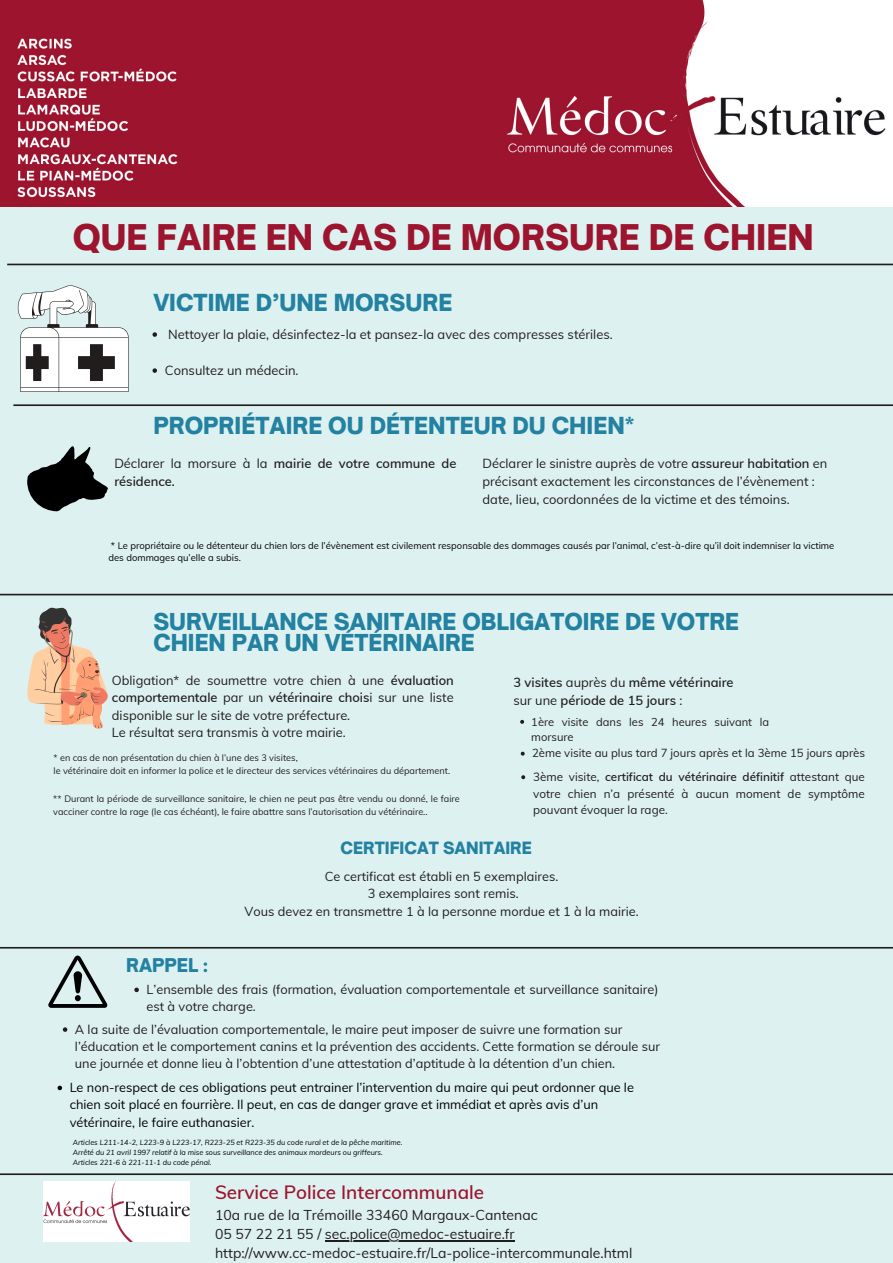
<style>
.page{position:relative;width:893px;height:1263px;background:#def1f1}
.page>*{position:absolute;margin:0;border:0;box-sizing:border-box;transform-origin:0 0}
.t1{font:900 33.97px "Open Sauce One";color:#9c142e}
.t2{font:900 22.5px "Open Sauce One";color:#2381a1}
.t3{font:900 22.35px/22px "Open Sauce One";color:#2381a1}
.t4{font:600 18.83px "Muli";color:#9c142e}
.t5{font:900 18.23px "Open Sauce One";color:#2381a1}
.t6{font:900 16.2px "Open Sauce One";color:#2381a1}
.t7{font:14.02px "Muli";color:#211d1d}
.t8{font:12.9px/17.9px "Muli";color:#211d1d}
.t9{font:600 12.9px/18px "Muli";color:#211d1d}
.t10{font:12.83px/17.5px "Muli";color:#211d1d;text-align:justify}
.t11{font:12.75px/17.5px "Muli";color:#211d1d}
.t12{font:12.75px/17.5px "Muli";color:#000}
.t13{font:11.7px/16.4px "Muli";color:#211d1d;text-align:justify}
.t14{font:11.4px "Muli";color:#211d1d}
.t15{font:11.18px/15.2px "Muli";color:#211d1d}
.t16{font:9.45px/13px "Muli";color:#000}
.t17{font:9.15px/12.4px "Muli";color:#211d1d}
.t18{font:italic 7.27px "Muli";color:#000}
.s1{font-weight:400}
.s2{font-weight:600}
</style>
<div class="page">
<svg style="left:7px;top:264px;width:886px;height:1px"></svg>
<svg style="left:0;top:1173px;width:893px;height:2px;background:#474848"></svg>
<svg style="left:13px;top:404px;width:880px;height:2px;background:#454646"></svg>
<svg style="left:0;top:594px;width:893px;height:1px"></svg>
<svg style="left:0;top:947px;width:893px;height:1px"></svg>
<svg style="left:18px;top:285px;width:111px;height:107px"></svg>
<img style="left:0;top:0;width:893px;height:207px">
<svg style="left:27px;top:446px;width:81px;height:65px"></svg>
<svg style="left:27px;top:608px;width:81px;height:121px"></svg>
<svg style="left:48px;top:955px;width:60px;height:53px"></svg>
<img style="left:44px;top:1181px;width:146px;height:61px">
<svg style="left:152px;top:332px;width:5px;height:5px"></svg>
<svg style="left:152px;top:368px;width:5px;height:5px"></svg>
<svg style="left:520px;top:720px;width:4px;height:4px"></svg>
<svg style="left:63px;top:1027px;width:4px;height:5px"></svg>
<svg style="left:134px;top:987px;width:5px;height:5px"></svg>
<svg style="left:521px;top:752px;width:4px;height:4px"></svg>
<svg style="left:521px;top:775px;width:4px;height:4px"></svg>
<svg style="left:58px;top:1086px;width:4px;height:4px"></svg>
<hr style="left:325px;top:1240px;width:190px;height:1px;background:#211d1d">
<p class="t1" style="left:73px;top:216px;width:742px">QUE FAIRE EN CAS DE MORSURE DE CHIEN</p>
<p class="t2" style="left:153px;top:289px;width:301px">VICTIME D’UNE MORSURE</p>
<p class="t8" style="left:168px;top:325px;width:446px">Nettoyer la plaie, désinfectez-la et pansez-la avec des compresses stériles.</p>
<p class="t8" style="left:165px;top:361px;width:135px">Consultez un médecin.</p>
<p class="t2" style="left:153px;top:411px;width:483px">PROPRIÉTAIRE OU DÉTENTEUR DU CHIEN*</p>
<p class="t9" style="left:114px;top:454px;width:343px"><span class="s1">Déclarer la morsure à la</span> mairie de votre commune de résidence.</p>
<p class="t8" style="left:482px;top:454px;width:346px">Déclarer le sinistre auprès de votre <span class="s2">assureur habitation</span> en précisant exactement les circonstances de l’évènement : date, lieu, coordonnées de la victime et des témoins.</p>
<p class="t16" style="left:108px;top:538px;width:727px">* Le propriétaire ou le détenteur du chien lors de l’évènement est civilement responsable des dommages causés par l’animal, c’est-à-dire qu’il doit indemniser la victime des dommages qu’elle a subis.</p>
<p class="t3" style="left:153px;top:610px;width:587px">SURVEILLANCE SANITAIRE OBLIGATOIRE DE VOTRE<br>CHIEN PAR UN VÉTÉRINAIRE</p>
<p class="t10" style="left:112px;top:671px;width:343px">Obligation* de soumettre votre chien à une <span class="s2">évaluation comportementale</span> par un <span class="s2">vétérinaire chois</span>i sur une liste disponible sur le site de votre préfecture.</p>
<p class="t10" style="left:112px;top:723px;width:235px">Le résultat sera transmis à votre mairie.</p>
<p class="t15" style="left:531px;top:714px;width:239px">1ère visite dans les 24 heures suivant la morsure</p>
<p class="t9" style="left:513px;top:673px;width:222px">3 visites <span class="s1">auprès du</span> même vétérinaire <span class="s1">sur une</span> période de 15 jours <span class="s1">:</span></p>
<p class="t17" style="left:53px;top:751px;width:246px">* en cas de non présentation du chien à l’une des 3 visites,</p>
<p class="t17" style="left:53px;top:764px;width:398px">le vétérinaire doit en informer la police et le directeur des services vétérinaires du département.</p>
<p class="t17" style="left:53px;top:792px;width:408px">** Durant la période de surveillance sanitaire, le chien ne peut pas être vendu ou donné, le faire vacciner contre la rage (le cas échéant), le faire abattre sans l’autorisation du vétérinaire..</p>
<p class="t14" style="left:532px;top:746px;width:334px">2ème visite au plus tard 7 jours après et la 3ème 15 jours après</p>
<p class="t13" style="left:533px;top:769px;width:333px">3ème visite, <span class="s2">certificat du vétérinaire définitif</span> attestant que votre chien n’a présenté à aucun moment de symptôme pouvant évoquer la rage.</p>
<p class="t6" style="left:340px;top:838px;width:193px">CERTIFICAT SANITAIRE</p>
<p class="t5" style="left:126px;top:954px;width:83px">RAPPEL :</p>
<p class="t11" style="left:325px;top:867px;width:235px">Ce certificat est établi en 5 exemplaires.</p>
<p class="t8" style="left:368px;top:884px;width:153px">3 exemplaires sont remis.</p>
<p class="t11" style="left:244px;top:902px;width:396px">Vous devez en transmettre 1 à la personne mordue et 1 à la mairie.</p>
<p class="t11" style="left:146px;top:980px;width:513px">L’ensemble des frais (formation, évaluation comportementale et surveillance sanitaire) est à votre charge.</p>
<p class="t11" style="left:75px;top:1020px;width:587px">A la suite de l’évaluation comportementale, le maire peut imposer de suivre une formation sur l’éducation et le comportement canins et la prévention des accidents. Cette formation se déroule sur une journée et donne lieu à l’obtention d’une attestation d’aptitude à la détention d’un chien.</p>
<p class="t12" style="left:70px;top:1078px;width:566px">Le non-respect de ces obligations peut entrainer l’intervention du maire qui peut ordonner que le chien soit placé en fourrière. Il peut, en cas de danger grave et immédiat et après avis d’un vétérinaire, le faire euthanasier.</p>
<p class="t18" style="left:73px;top:1137px;width:331px">Articles L211-14-2, L223-9 à L223-17, R223-25 et R223-35 du code rural et de la pêche maritime.</p>
<p class="t18" style="left:73px;top:1147px;width:311px">Arrêté du 21 avril 1997 relatif à la mise sous surveillance des animaux mordeurs ou griffeurs.</p>
<p class="t18" style="left:73px;top:1157px;width:140px">Articles 221-6 à 221-11-1 du code pénal.</p>
<p class="t4" style="left:215px;top:1180px;width:271px">Service Police Intercommunale</p>
<p class="t7" style="left:215px;top:1205px;width:324px">10a rue de la Trémoille 33460 Margaux-Cantenac</p>
<p class="t7" style="left:215px;top:1225px;width:301px">05 57 22 21 55 / sec.police@medoc-estuaire.fr</p>
<p class="t7" style="left:215px;top:1244px;width:419px">http://www.cc-medoc-estuaire.fr/La-police-intercommunale.html</p>
</div>
